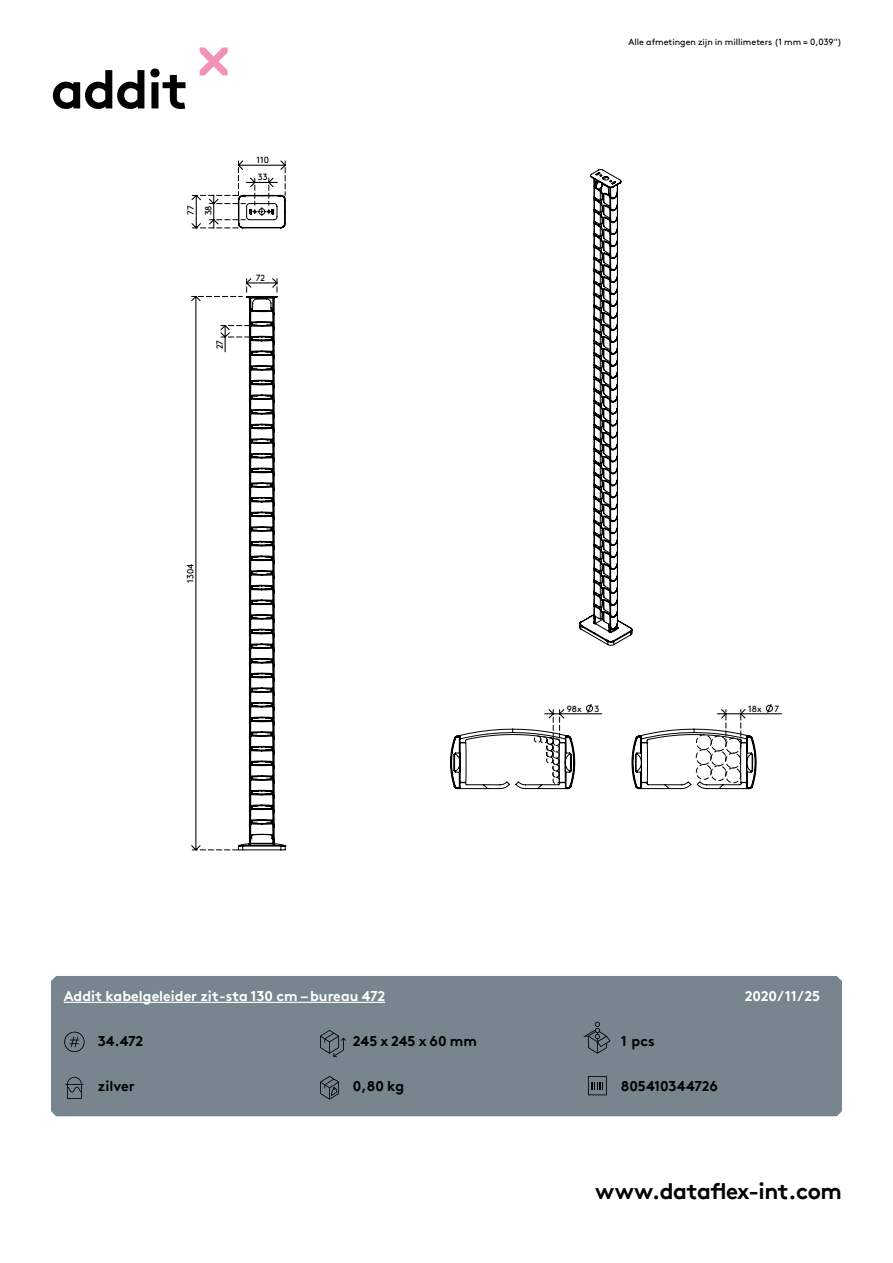
<style>
.page{position:relative;width:893px;height:1263px;background:#fff}
.page>*{position:absolute;margin:0;border:0;box-sizing:border-box;transform-origin:0 0}
.hoofdstuk{font:700 54px "Brown Pro TT";letter-spacing:-.02em;color:#000}
.t1{font:700 22.5px "Brown Pro TT";letter-spacing:-.02em;color:#000}
.t2{font:700 14.25px "Brown Pro TT";color:#fff}
.specificaties{font:700 14.25px "Brown Pro TT";color:#000}
.t3{font:9px "Brown";color:#000}
.t4{font:9px "Brown Pro TT Regular Alt";color:#000}
</style>
<div class="page">
<svg style="left:200px;top:47px;width:28px;height:28px"></svg>
<div style="left:51px;top:976px;width:791px;height:140px;background:#76858e"></div>
<svg style="left:191px;top:278px;width:95px;height:573px"></svg>
<svg style="left:191px;top:160px;width:95px;height:69px"></svg>
<svg style="left:579px;top:169px;width:54px;height:477px"></svg>
<svg style="left:450px;top:704px;width:332px;height:86px"></svg>
<svg style="left:64px;top:1032px;width:21px;height:20px"></svg>
<svg style="left:65px;top:1077px;width:18px;height:22px"></svg>
<svg style="left:320px;top:1030px;width:26px;height:27px"></svg>
<svg style="left:583px;top:1022px;width:27px;height:32px"></svg>
<svg style="left:320px;top:1076px;width:19px;height:24px"></svg>
<svg style="left:588px;top:1076px;width:19px;height:19px"></svg>
<hr style="left:64px;top:1002px;width:321px;height:1px;background:#fff">
<p class="hoofdstuk" style="left:51px;top:46px;width:139px">addit</p>
<p class="t4" style="left:184px;top:215px;width:11px;rotate:-90deg">77</p>
<p class="t4" style="left:201px;top:215px;width:12px;rotate:-90deg">38</p>
<p class="t4" style="left:213px;top:349px;width:11px;rotate:-90deg">27</p>
<p class="t4" style="left:257px;top:153px;width:14px">110</p>
<p class="t4" style="left:258px;top:170px;width:11px">33</p>
<p class="t4" style="left:256px;top:271px;width:11px">72</p>
<p class="t4" style="left:184px;top:583px;width:20px;rotate:-90deg">1304</p>
<p class="t3" style="left:628px;top:35px;width:215px">Alle afmetingen zijn in millimeters (1 mm = 0,039")</p>
<p class="t4" style="left:567px;top:701px;width:17px">98x</p>
<p class="t4" style="left:594px;top:701px;width:6px">3</p>
<p class="t4" style="left:748px;top:701px;width:15px">18x</p>
<p class="t4" style="left:774px;top:701px;width:6px">7</p>
<p class="t2" style="left:64px;top:985px;width:323px">Addit kabelgeleider zit-sta 130 cm – bureau 472</p>
<p class="t2" style="left:745px;top:985px;width:77px">2020/11/25</p>
<p class="specificaties" style="left:98px;top:1029px;width:47px">34.472</p>
<p class="specificaties" style="left:98px;top:1074px;width:38px">zilver</p>
<p class="specificaties" style="left:353px;top:1029px;width:125px">245 x 245 x 60 mm</p>
<p class="specificaties" style="left:621px;top:1029px;width:35px">1 pcs</p>
<p class="specificaties" style="left:353px;top:1074px;width:53px">0,80 kg</p>
<p class="specificaties" style="left:621px;top:1074px;width:98px">805410344726</p>
<h2 class="t1" style="left:595px;top:1173px;width:248px">www.dataflex-int.com</h2>
</div>
